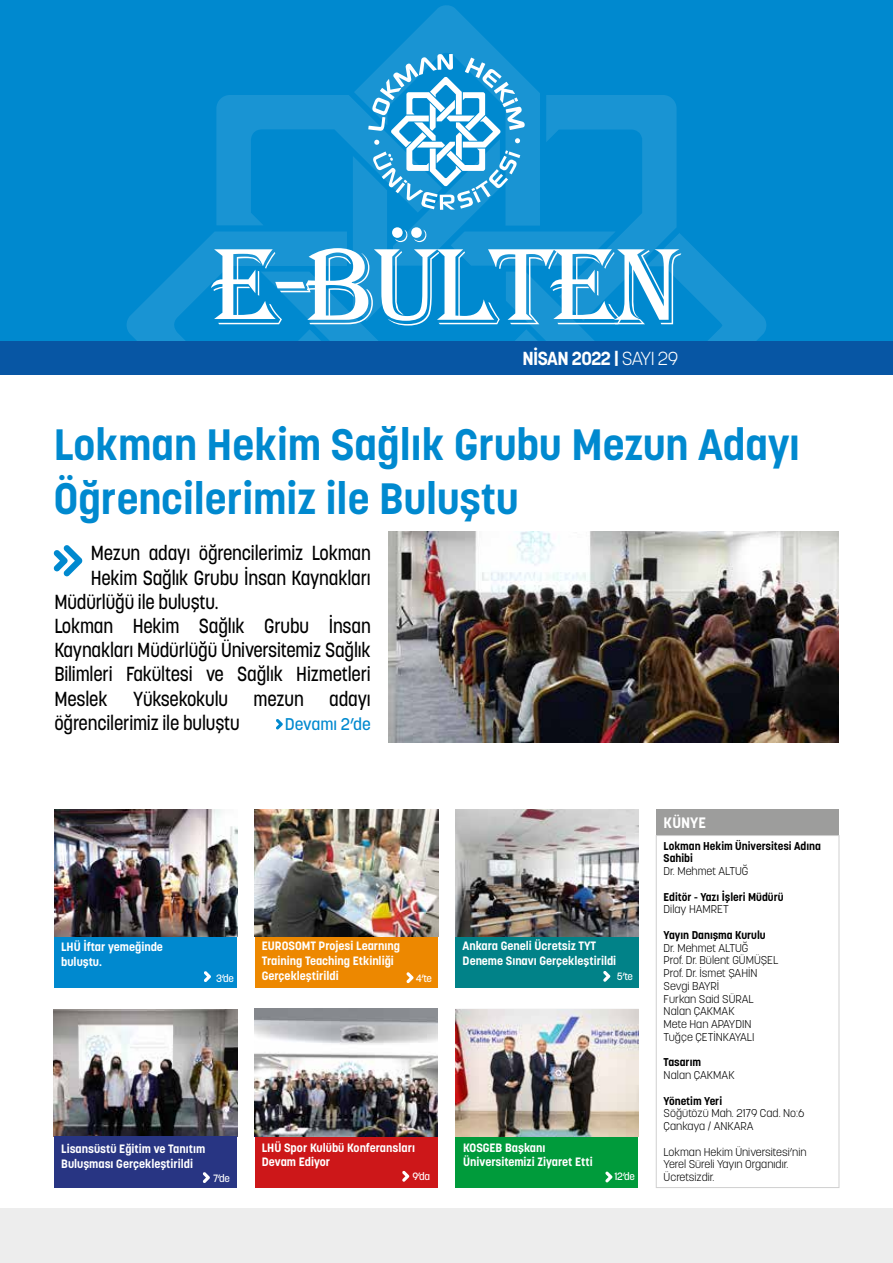
<style>
.page{position:relative;width:893px;height:1263px;background:#fff}
.page>*{position:absolute;margin:0;border:0;box-sizing:border-box;transform-origin:0 0}
.t1{font:112.5px "Algerian";letter-spacing:-.05em;color:#fff}
.t2{font:700 43.5px/53.2px "Korolev";color:#0089cf}
.t3{font:500 20.1px "Korolev";letter-spacing:-.01em;color:#000;scale:.89 1}
.t4{font:700 18.75px "Korolev";letter-spacing:-.03em;color:#fff}
.t5{font:500 16.8px "Korolev";color:#0089cf}
.t6{font:700 15px "Korolev";color:#fff}
.t7{font:700 12px/15px "Korolev";color:#fff}
.t8{font:300 11.25px/12.8px "Korolev";color:#000}
.t9{font:700 11.25px/12.8px "Korolev";color:#000}
.t10{font:500 10.5px "Korolev";letter-spacing:-.03em;color:#fff}
.s1{font-weight:300}
</style>
<div class="page">
<div style="left:0;top:1208px;width:893px;height:55px;background:#ededed"></div>
<img style="left:54px;top:1009px;width:183px;height:127px">
<div style="left:0;top:0;width:893px;height:341px;background:#0089cf"></div>
<div style="left:255px;top:936px;width:182px;height:51px;background:#ed8800"></div>
<div style="left:255px;top:1136px;width:182px;height:51px;background:#cd1719"></div>
<div style="left:54px;top:936px;width:183px;height:51px;background:#0089cf"></div>
<div style="left:455px;top:1136px;width:183px;height:51px;background:#009b3b"></div>
<div style="left:656px;top:809px;width:183px;height:26px;background:#9d9d9c"></div>
<div style="left:0;top:341px;width:893px;height:34px;background:#0756a4"></div>
<svg style="left:406px;top:972px;width:7px;height:11px"></svg>
<svg style="left:204px;top:971px;width:7px;height:11px"></svg>
<svg style="left:605px;top:1171px;width:7px;height:11px"></svg>
<div style="left:656px;top:835px;width:183px;height:353px;border:1px solid #d0d0d0"></div>
<div style="left:54px;top:1136px;width:183px;height:51px;background:#283583"></div>
<svg style="left:203px;top:1172px;width:7px;height:11px"></svg>
<div style="left:455px;top:936px;width:183px;height:51px;background:#018288"></div>
<svg style="left:603px;top:971px;width:7px;height:11px"></svg>
<svg style="left:54px;top:545px;width:28px;height:31px"></svg>
<img style="left:455px;top:810px;width:183px;height:126px">
<img style="left:54px;top:810px;width:183px;height:126px">
<img style="left:255px;top:1009px;width:182px;height:127px">
<img style="left:255px;top:810px;width:183px;height:126px">
<svg style="left:402px;top:1171px;width:7px;height:11px"></svg>
<svg style="left:127px;top:5px;width:639px;height:336px"></svg>
<img style="left:455px;top:1009px;width:183px;height:127px">
<img style="left:388px;top:531px;width:451px;height:211px">
<svg style="left:276px;top:719px;width:7px;height:10px"></svg>
<h1 class="t1" style="left:211px;top:224px;width:473px">E-BÜLTEN</h1>
<h3 class="t4" style="left:522px;top:347px;width:158px">NİSAN 2022 | <span class="s1">SAYI 29</span></h3>
<h2 class="t2" style="left:54px;top:418px;width:748px">Lokman Hekim Sağlık Grubu Mezun Adayı<br>Öğrencilerimiz ile Buluştu</h2>
<h3 class="t3" style="left:91px;top:540px;width:316px">Mezun adayı öğrencilerimiz Lokman</h3>
<h3 class="t3" style="left:91px;top:565px;width:316px">Hekim Sağlık Grubu İnsan Kaynakları</h3>
<h3 class="t3" style="left:54px;top:589px;width:186px">Müdürlüğü ile buluştu.</h3>
<h3 class="t3" style="left:54px;top:613px;width:357px">Lokman Hekim Sağlık Grubu İnsan</h3>
<h3 class="t3" style="left:54px;top:637px;width:357px">Kaynakları Müdürlüğü Üniversitemiz Sağlık</h3>
<h3 class="t3" style="left:54px;top:661px;width:357px">Bilimleri Fakültesi ve Sağlık Hizmetleri</h3>
<h3 class="t3" style="left:54px;top:686px;width:61px">Meslek</h3>
<h3 class="t3" style="left:133px;top:686px;width:108px">Yüksekokulu</h3>
<h3 class="t3" style="left:254px;top:686px;width:58px">mezun</h3>
<h3 class="t3" style="left:329px;top:686px;width:48px">adayı</h3>
<h3 class="t3" style="left:54px;top:710px;width:210px">öğrencilerimiz ile buluştu</h3>
<h3 class="t5" style="left:285px;top:714px;width:88px">Devamı 2’de</h3>
<p class="t7" style="left:61px;top:940px;width:103px">LHÜ İftar yemeğinde buluştu.</p>
<p class="t7" style="left:463px;top:939px;width:155px">Ankara Geneli Ücretsiz TYT<br>Deneme Sınavı Gerçekleştirildi</p>
<p class="t7" style="left:262px;top:939px;width:140px">EUROSOMT Projesi Learnıng<br>Training Teaching Etkinliği<br>Gerçekleştirildi</p>
<p class="t10" style="left:617px;top:970px;width:18px">5’te</p>
<p class="t10" style="left:216px;top:972px;width:19px">3’de</p>
<p class="t10" style="left:416px;top:972px;width:18px">4’te</p>
<p class="t7" style="left:61px;top:1142px;width:146px">Lisansüstü Eğitim ve Tanıtım<br>Buluşması Gerçekleştirildi</p>
<p class="t10" style="left:213px;top:1171px;width:19px">7’de</p>
<p class="t7" style="left:262px;top:1141px;width:155px;line-height:13.5px">LHÜ Spor Kulübü Konferansları<br>Devam Ediyor</p>
<p class="t10" style="left:412px;top:1170px;width:19px">9’da</p>
<p class="t7" style="left:463px;top:1141px;width:131px;line-height:13.5px">KOSGEB Başkanı<br>Üniversitemizi Ziyaret Etti</p>
<p class="t10" style="left:614px;top:1170px;width:22px">12’de</p>
<p class="t6" style="left:664px;top:813px;width:44px">KÜNYE</p>
<p class="t9" style="left:664px;top:839px;width:159px">Lokman Hekim Üniversitesi Adına<br>Sahibi</p>
<p class="t8" style="left:664px;top:865px;width:86px">Dr. Mehmet ALTUĞ</p>
<p class="t9" style="left:664px;top:890px;width:121px">Editör - Yazı İşleri Müdürü</p>
<p class="t8" style="left:664px;top:903px;width:67px">Dilay HAMRET</p>
<p class="t9" style="left:664px;top:928px;width:104px">Yayın Danışma Kurulu</p>
<p class="t8" style="left:664px;top:941px;width:116px">Dr. Mehmet ALTUĞ<br>Prof. Dr. Bülent GÜMÜŞEL<br>Prof. Dr. İsmet ŞAHİN<br>Sevgi BAYRİ<br>Furkan Said SÜRAL<br>Nalan ÇAKMAK<br>Mete Han APAYDIN<br>Tuğçe ÇETİNKAYALI</p>
<p class="t9" style="left:664px;top:1056px;width:39px">Tasarım</p>
<p class="t8" style="left:664px;top:1069px;width:72px">Nalan ÇAKMAK</p>
<p class="t9" style="left:664px;top:1094px;width:60px">Yönetim Yeri</p>
<p class="t8" style="left:664px;top:1107px;width:142px">Söğütözü Mah. 2179 Cad. No:6<br>Çankaya / ANKARA</p>
<p class="t8" style="left:664px;top:1145px;width:145px">Lokman Hekim Üniversitesi’nin<br>Yerel Süreli Yayın Organıdır.<br>Ücretsizdir.</p>
</div>
